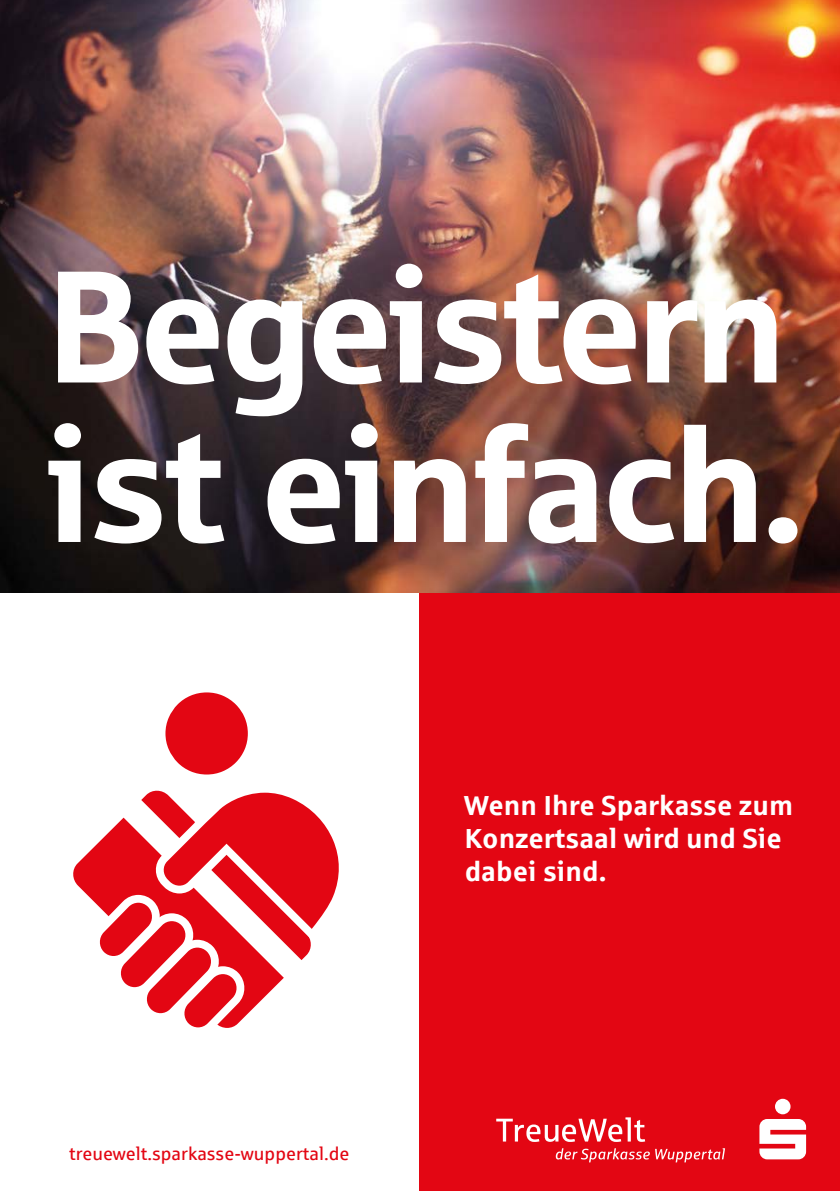
<style>
.page{position:relative;width:840px;height:1191px;background:#fff}
.page>*{position:absolute;margin:0;border:0;box-sizing:border-box;transform-origin:0 0}
.t1{font:159.4px/159.4px "Sparkasse Head";letter-spacing:-.01em;color:#fff}
.t2{font:700 27.6px/33px "Sparkasse Rg";color:#fff}
.t3{font:18.4px "Sparkasse Rg";color:#e30613}
</style>
<div class="page">
<div style="left:419px;top:582px;width:420px;height:609px;background:#e30613"></div>
<svg style="left:165px;top:692px;width:83px;height:82px"></svg>
<svg style="left:73px;top:851px;width:17px;height:47px"></svg>
<svg style="left:90px;top:790px;width:249px;height:238px"></svg>
<img style="left:0;top:0;width:839px;height:592px">
<svg style="left:496px;top:1117px;width:148px;height:25px"></svg>
<svg style="left:555px;top:1148px;width:169px;height:14px"></svg>
<svg style="left:759px;top:1098px;width:46px;height:61px"></svg>
<h1 class="t1" style="left:48px;top:241px;width:755px">Begeistern ist einfach.</h1>
<p class="t3" style="left:69px;top:1142px;width:281px">treuewelt.sparkasse-wuppertal.de</p>
<p class="t2" style="left:463px;top:787px;width:331px">Wenn Ihre Sparkasse zum<br>Konzertsaal wird und Sie dabei sind.</p>
</div>
